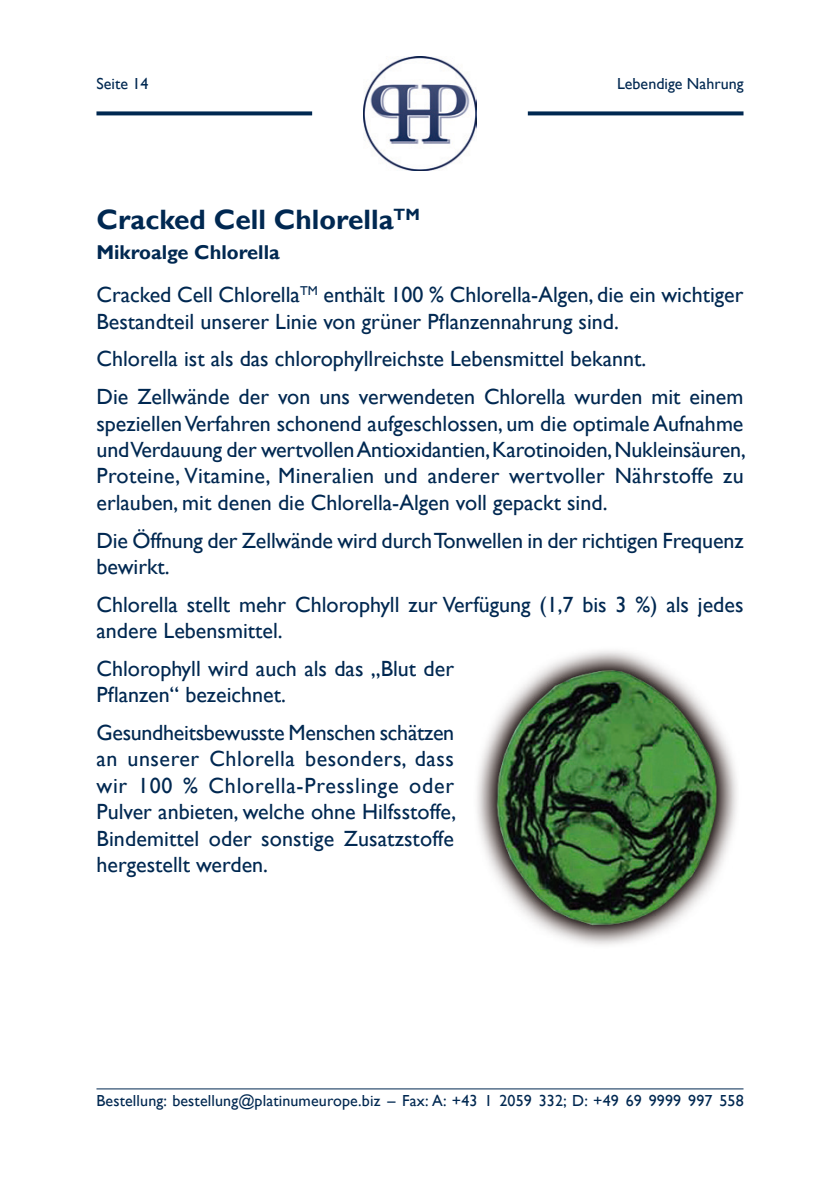
<style>
.page{position:relative;width:840px;height:1191px;background:#fff}
.page>*{position:absolute;margin:0;border:0;box-sizing:border-box;transform-origin:0 0}
.t1{font:700 28px "Gill Sans";color:#002851}
.t2{font:22px/26.4px "Gill Sans";color:#002851}
.t3{font:700 20px "Gill Sans";color:#002851}
.t4{font:16px "Gill Sans";letter-spacing:.01em;color:#002851}
</style>
<div class="page">
<img style="left:363px;top:57px;width:113px;height:113px">
<svg style="left:96px;top:111px;width:216px;height:4px"></svg>
<svg style="left:527px;top:111px;width:216px;height:4px"></svg>
<hr style="left:96px;top:1088px;width:647px;height:1px;background:#002851">
<img style="left:477px;top:650px;width:260px;height:295px">
<p class="t4" style="left:96px;top:75px;width:53px">Seite 14</p>
<p class="t4" style="left:616px;top:75px;width:128px">Lebendige Nahrung</p>
<p class="t1" style="left:96px;top:203px;width:324px">Cracked Cell Chlorella<sup>TM</sup></p>
<p class="t3" style="left:96px;top:240px;width:185px">Mikroalge Chlorella</p>
<p class="t2" style="left:96px;top:282px;width:648px">Cracked Cell Chlorella<sup>TM</sup> enthält 100 % Chlorella-Algen, die ein wichtiger<br>Bestandteil unserer Linie von grüner Pflanzennahrung sind.</p>
<p class="t2" style="left:96px;top:340px;width:648px;line-height:37.8px">Chlorella ist als das chlorophyllreichste Lebensmittel bekannt.<br>Die Zellwände der von uns verwendeten Chlorella wurden mit einem</p>
<p class="t2" style="left:96px;top:410px;width:650px;text-align:justify">speziellen Verfahren schonend aufgeschlossen, um die optimale Aufnahme und Verdauung der wertvollen Antioxidantien, Karotinoiden, Nukleinsäuren, Proteine, Vitamine, Mineralien und anderer wertvoller Nährstoffe zu erlauben, mit denen die Chlorella-Algen voll gepackt sind.</p>
<p class="t2" style="left:96px;top:527px;width:648px">Die Öffnung der Zellwände wird durch Tonwellen in der richtigen Frequenz bewirkt.</p>
<p class="t2" style="left:96px;top:591px;width:648px">Chlorella stellt mehr Chlorophyll zur Verfügung (1,7 bis 3 %) als jedes andere Lebensmittel.</p>
<p class="t2" style="left:96px;top:655px;width:359px">Chlorophyll wird auch als das „Blut der<br>Pflanzen“ bezeichnet.</p>
<p class="t2" style="left:96px;top:719px;width:361px;text-align:justify">Gesundheitsbewusste Menschen schätzen an unserer Chlorella besonders, dass wir 100 % Chlorella-Presslinge oder Pulver anbieten, welche ohne Hilfsstoffe, Bindemittel oder sonstige Zusatzstoffe hergestellt werden.</p>
<p class="t4" style="left:96px;top:1091px;width:648px">Bestellung: bestellung@platinumeurope.biz – Fax: A: +43 1 2059 332; D: +49 69 9999 997 558</p>
</div>
